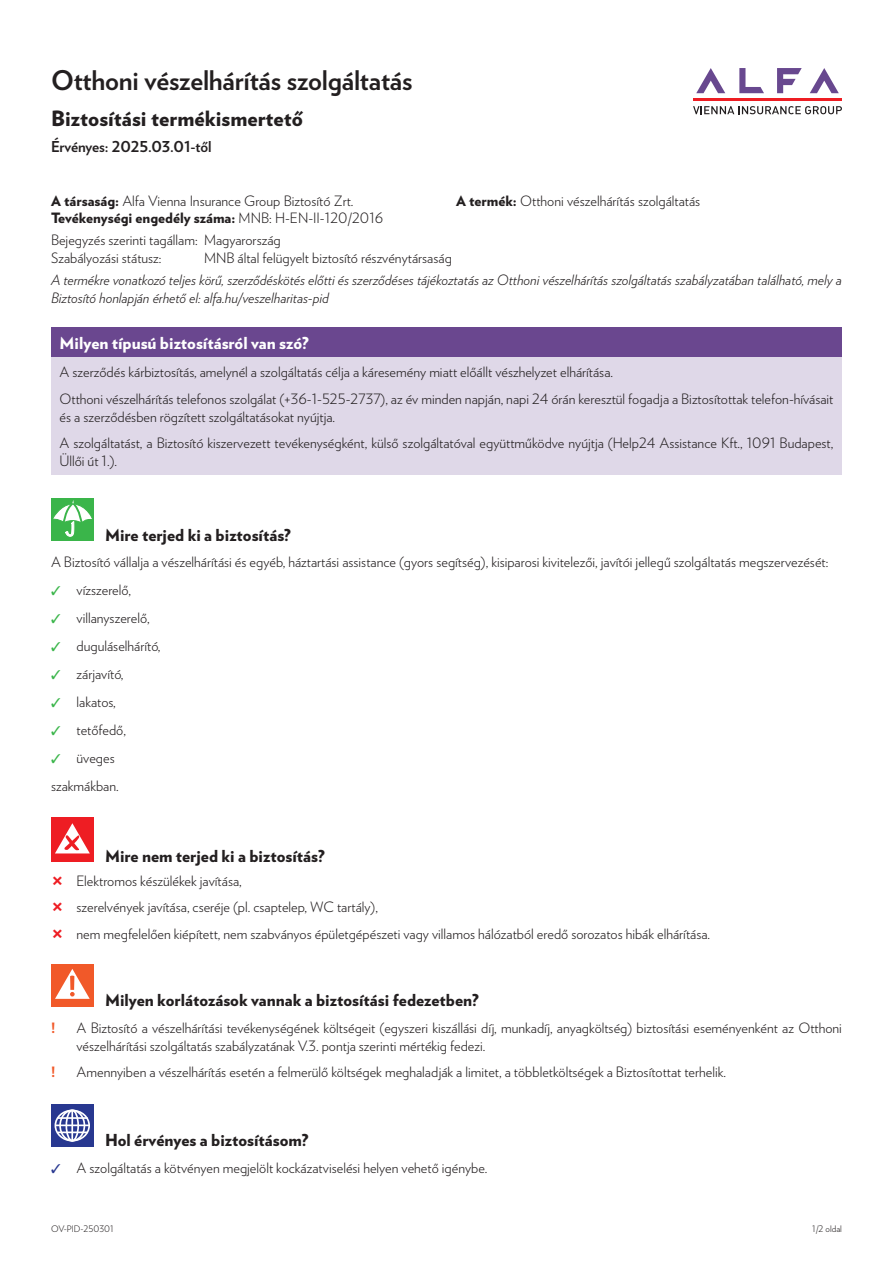
<style>
.page{position:relative;width:893px;height:1263px;background:#fff}
.page>*{position:absolute;margin:0;border:0;box-sizing:border-box;transform-origin:0 0}
.t1{font:700 27px "Verlag";letter-spacing:-.01em;color:#231f20}
.t2{font:900 21px "Verlag";color:#231f20}
.t3{font:900 16.5px "Verlag";color:#231f20}
.t4{font:900 16.5px "Verlag";color:#fff}
.t5{font:700 15px "Verlag";letter-spacing:-.01em;color:#231f20}
.t6{font:300 14.25px/26.5px "Verlag";color:#231f20}
.t7{font:italic 300 14.25px/18px "Verlag";color:#231f20}
.t8{font:900 14.25px "Verlag";color:#f15929}
.t9{font:300 9px "Verlag";color:#231f20}
.s1{font-weight:900}
.s2{color:#3ab54a}
.s3{color:#283890}
</style>
<div class="page">
<div style="left:51px;top:327px;width:791px;height:30px;background:#6a478f"></div>
<div style="left:51px;top:357px;width:791px;height:118px;background:#dfd8e8"></div>
<svg style="left:51px;top:498px;width:43px;height:43px"></svg>
<div style="left:51px;top:817px;width:43px;height:45px;background:#ee1d23"></div>
<svg style="left:55px;top:823px;width:35px;height:30px"></svg>
<div style="left:51px;top:964px;width:43px;height:42px;background:#f15929"></div>
<svg style="left:55px;top:969px;width:35px;height:30px"></svg>
<svg style="left:51px;top:1104px;width:43px;height:42px"></svg>
<div style="left:55px;top:1109px;width:35px;height:32px;border:2px solid #fff;border-radius:50%"></div>
<div style="left:59px;top:1109px;width:26px;height:32px;border:2px solid #fff;border-radius:50%"></div>
<div style="left:66px;top:1109px;width:13px;height:32px;border:2px solid #fff;border-radius:50%"></div>
<hr style="left:71px;top:1110px;width:2px;height:31px;background:#fff">
<hr style="left:58px;top:1117px;width:30px;height:2px;background:#fff">
<hr style="left:58px;top:1131px;width:30px;height:2px;background:#fff">
<hr style="left:55px;top:1124px;width:34px;height:2px;background:#fff">
<svg style="left:810px;top:68px;width:29px;height:25px"></svg>
<svg style="left:777px;top:68px;width:25px;height:25px"></svg>
<svg style="left:739px;top:68px;width:25px;height:25px"></svg>
<svg style="left:696px;top:68px;width:29px;height:25px"></svg>
<hr style="left:693px;top:99px;width:149px;height:2px;background:#ee1d23">
<svg style="left:693px;top:106px;width:149px;height:8px"></svg>
<h1 class="t1" style="left:51px;top:59px;width:363px">Otthoni vészelhárítás szolgáltatás</h1>
<h2 class="t2" style="left:51px;top:101px;width:254px">Biztosítási termékismertető</h2>
<p class="t5" style="left:51px;top:135px;width:162px">Érvényes: 2025.03.01-től</p>
<p class="t6" style="left:51px;top:187px;width:304px"><span class="s1">A társaság:</span> Alfa Vienna Insurance Group Biztosító Zrt.</p>
<p class="t6" style="left:456px;top:187px;width:246px"><span class="s1">A termék:</span> Otthoni vészelhárítás szolgáltatás</p>
<p class="t6" style="left:51px;top:206px;width:334px;line-height:22.2px"><span class="s1">Tevékenységi engedély száma:</span> MNB: H-EN-II-120/2016<br>Bejegyzés szerinti tagállam: Magyarország</p>
<p class="t6" style="left:51px;top:244px;width:112px">Szabályozási státusz:</p>
<p class="t6" style="left:204px;top:244px;width:249px">MNB által felügyelt biztosító részvénytársaság</p>
<p class="t7" style="left:51px;top:270px;width:792px">A termékre vonatkozó teljes körű, szerződéskötés előtti és szerződéses tájékoztatás az Otthoni vészelhárítás szolgáltatás szabályzatában található, mely a<br>Biztosító honlapján érhető el: alfa.hu/veszelharitas-pid</p>
<p class="t4" style="left:60px;top:329px;width:251px">Milyen típusú biztosításról van szó?</p>
<p class="t6" style="left:60px;top:358px;width:775px">A szerződés kárbiztosítás, amelynél a szolgáltatás célja a káresemény miatt előállt vészhelyzet elhárítása.<br>Otthoni vészelhárítás telefonos szolgálat (+36-1-525-2737), az év minden napján, napi 24 órán keresztül fogadja a Biztosítottak telefon-hívásait</p>
<p class="t6" style="left:60px;top:403px;width:775px">és a szerződésben rögzített szolgáltatásokat nyújtja.<br>A szolgáltatást, a Biztosító kiszervezett tevékenységként, külső szolgáltatóval együttműködve nyújtja (Help24 Assistance Kft., 1091 Budapest,</p>
<p class="t6" style="left:60px;top:447px;width:59px">Üllői út 1.).</p>
<p class="t3" style="left:105px;top:521px;width:187px">Mire terjed ki a biztosítás?</p>
<p class="t6" style="left:51px;top:548px;width:779px">A Biztosító vállalja a vészelhárítási és egyéb, háztartási assistance (gyors segítség), kisiparosi kivitelezői, javítói jellegű szolgáltatás megszervezését:</p>
<p class="t6" style="left:51px;top:576px;width:82px"><span class="s2">✓</span> vízszerelő,</p>
<p class="t6" style="left:51px;top:604px;width:100px"><span class="s2">✓</span> villanyszerelő,</p>
<p class="t6" style="left:51px;top:632px;width:111px"><span class="s2">✓</span> duguláselhárító,</p>
<p class="t6" style="left:51px;top:660px;width:74px"><span class="s2">✓</span> zárjavító,</p>
<p class="t6" style="left:51px;top:688px;width:66px"><span class="s2">✓</span> lakatos,</p>
<p class="t6" style="left:51px;top:716px;width:77px"><span class="s2">✓</span> tetőfedő,</p>
<p class="t6" style="left:51px;top:743px;width:69px;line-height:28px"><span class="s2">✓</span> üveges szakmákban.</p>
<p class="t3" style="left:105px;top:842px;width:221px">Mire nem terjed ki a biztosítás?</p>
<p class="t6" style="left:77px;top:867px;width:635px">Elektromos készülékek javítása,<br>szerelvények javítása, cseréje (pl. csaptelep, WC tartály),<br>nem megfelelően kiépített, nem szabványos épületgépészeti vagy villamos hálózatból eredő sorozatos hibák elhárítása.</p>
<p class="t3" style="left:105px;top:987px;width:375px">Milyen korlátozások vannak a biztosítási fedezetben?</p>
<p class="t8" style="left:51px;top:1016px;width:6px">!</p>
<p class="t6" style="left:77px;top:1018px;width:767px;line-height:18px">A Biztosító a vészelhárítási tevékenységének költségeit (egyszeri kiszállási díj, munkadíj, anyagköltség) biztosítási eseményenként az Otthoni vészelhárítási szolgáltatás szabályzatának V.3. pontja szerinti mértékig fedezi.</p>
<p class="t8" style="left:51px;top:1060px;width:6px">!</p>
<p class="t6" style="left:77px;top:1058px;width:651px">Amennyiben a vészelhárítás esetén a felmerülő költségek meghaladják a limitet, a többletköltségek a Biztosítottat terhelik.</p>
<p class="t3" style="left:105px;top:1127px;width:205px">Hol érvényes a biztosításom?</p>
<p class="t6" style="left:51px;top:1154px;width:438px"><span class="s3">✓</span> A szolgáltatás a kötvényen megjelölt kockázatviselési helyen vehető igénybe.</p>
<p class="t9" style="left:51px;top:1222px;width:64px">OV-PID-250301</p>
<p class="t9" style="left:812px;top:1222px;width:31px">1/2 oldal</p>
</div>
